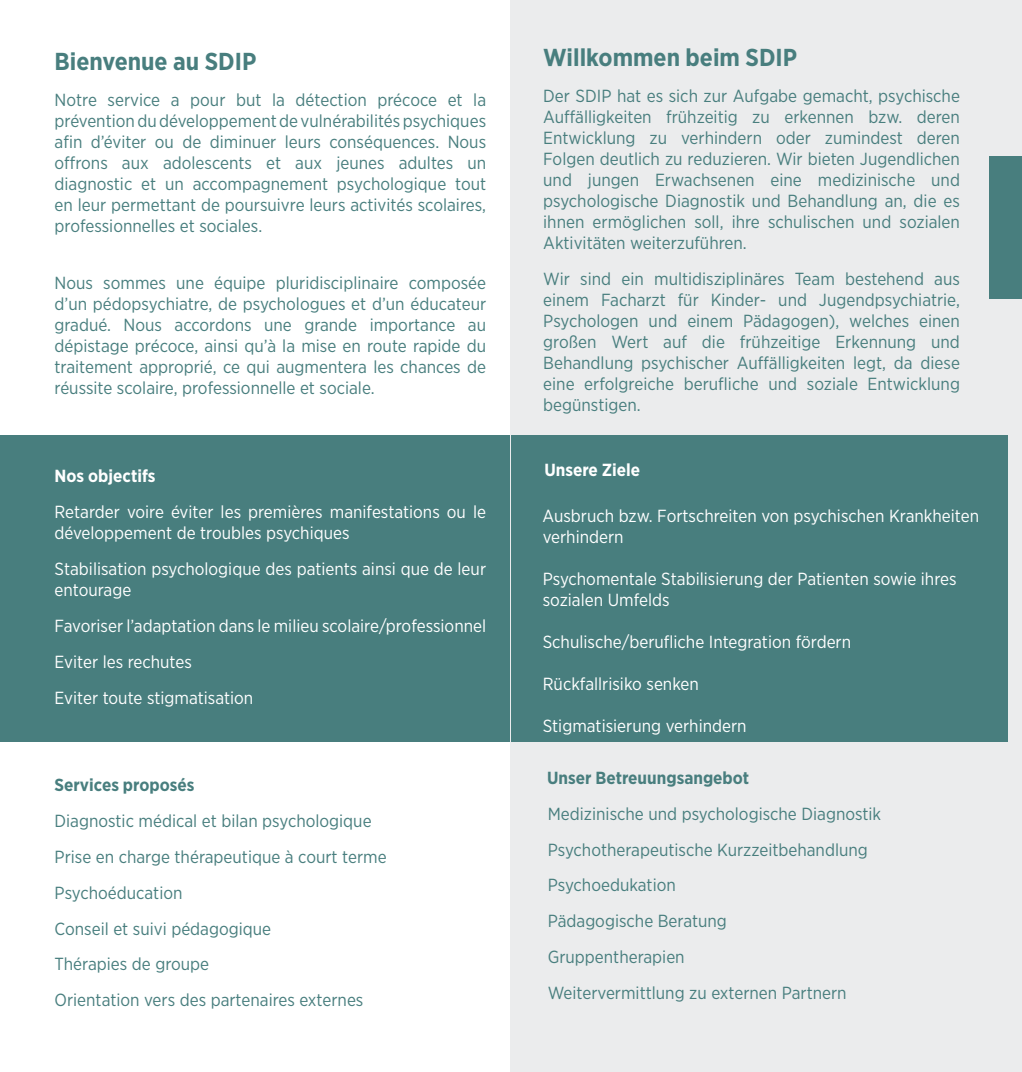
<style>
.page{position:relative;width:1022px;height:1072px;background:#fff}
.page>*{position:absolute;margin:0;border:0;box-sizing:border-box;transform-origin:0 0}
.t1{font:700 24.5px "Gotham Narrow";color:#487e7e}
.t2{font:17.5px/21px "Gotham Narrow";color:#487e7e;text-align:justify}
.t3{font:17.5px/21px "Gotham Narrow";color:#fff}
.t4{font:700 17.5px "Gotham Narrow";color:#487e7e}
.t5{font:700 17.5px "Gotham Narrow";color:#fff}
</style>
<div class="page">
<div style="left:0;top:435px;width:518px;height:307px;background:#487e7e"></div>
<div style="left:511px;top:0;width:511px;height:1071px;background:#ebeced"></div>
<div style="left:989px;top:157px;width:33px;height:142px;background:#487e7e"></div>
<div style="left:511px;top:435px;width:496px;height:307px;background:#487e7e"></div>
<h1 class="t1" style="left:55px;top:46px;width:203px">Bienvenue au SDIP</h1>
<p class="t2" style="left:55px;top:89px;width:433px">Notre service a pour but la détection précoce et la prévention du développement de vulnérabilités psychiques afin d’éviter ou de diminuer leurs conséquences. Nous offrons aux adolescents et aux jeunes adultes un diagnostic et un accompagnement psychologique tout en leur permettant de poursuivre leurs activités scolaires, professionnelles et sociales.</p>
<p class="t2" style="left:55px;top:272px;width:433px">Nous sommes une équipe pluridisciplinaire composée d’un pédopsychiatre, de psychologues et d’un éducateur gradué. Nous accordons une grande importance au dépistage précoce, ainsi qu’à la mise en route rapide du traitement approprié, ce qui augmentera les chances de réussite scolaire, professionnelle et sociale.</p>
<p class="t5" style="left:55px;top:465px;width:102px">Nos objectifs</p>
<p class="t3" style="left:55px;top:501px;width:433px">Retarder voire éviter les premières manifestations ou le développement de troubles psychiques</p>
<p class="t3" style="left:55px;top:558px;width:433px">Stabilisation psychologique des patients ainsi que de leur entourage</p>
<p class="t3" style="left:55px;top:607px;width:433px;line-height:35.9px">Favoriser l’adaptation dans le milieu scolaire/professionnel<br>Eviter les rechutes<br>Eviter toute stigmatisation</p>
<p class="t4" style="left:55px;top:773px;width:141px">Services proposés</p>
<p class="t2" style="left:55px;top:802px;width:334px;line-height:35.9px;text-align:left">Diagnostic médical et bilan psychologique Prise en charge thérapeutique à court terme Psychoéducation<br>Conseil et suivi pédagogique<br>Thérapies de groupe<br>Orientation vers des partenaires externes</p>
<h1 class="t1" style="left:543px;top:42px;width:255px">Willkommen beim SDIP</h1>
<p class="t2" style="left:543px;top:85px;width:418px">Der SDIP hat es sich zur Aufgabe gemacht, psychische Auffälligkeiten frühzeitig zu erkennen bzw. deren Entwicklung zu verhindern oder zumindest deren Folgen deutlich zu reduzieren. Wir bieten Jugendlichen und jungen Erwachsenen eine medizinische und psychologische Diagnostik und Behandlung an, die es ihnen ermöglichen soll, ihre schulischen und sozialen Aktivitäten weiterzuführen.</p>
<p class="t2" style="left:543px;top:268px;width:418px">Wir sind ein multidisziplinäres Team bestehend aus einem Facharzt für Kinder- und Jugendpsychiatrie, Psychologen und einem Pädagogen), welches einen großen Wert auf die frühzeitige Erkennung und Behandlung psychischer Auffälligkeiten legt, da diese eine erfolgreiche berufliche und soziale Entwicklung begünstigen.</p>
<p class="t5" style="left:544px;top:458px;width:97px">Unsere Ziele</p>
<p class="t3" style="left:542px;top:505px;width:438px">Ausbruch bzw. Fortschreiten von psychischen Krankheiten verhindern</p>
<p class="t3" style="left:543px;top:568px;width:415px">Psychomentale Stabilisierung der Patienten sowie ihres sozialen Umfelds</p>
<p class="t3" style="left:543px;top:631px;width:310px">Schulische/berufliche Integration fördern</p>
<p class="t3" style="left:543px;top:673px;width:158px">Rückfallrisiko senken</p>
<p class="t3" style="left:543px;top:715px;width:205px">Stigmatisierung verhindern</p>
<p class="t4" style="left:547px;top:766px;width:204px">Unser Betreuungsangebot</p>
<p class="t2" style="left:548px;top:795px;width:335px;line-height:35.9px;text-align:left">Medizinische und psychologische Diagnostik<br>Psychotherapeutische Kurzzeitbehandlung<br>Psychoedukation<br>Pädagogische Beratung<br>Gruppentherapien<br>Weitervermittlung zu externen Partnern</p>
</div>
